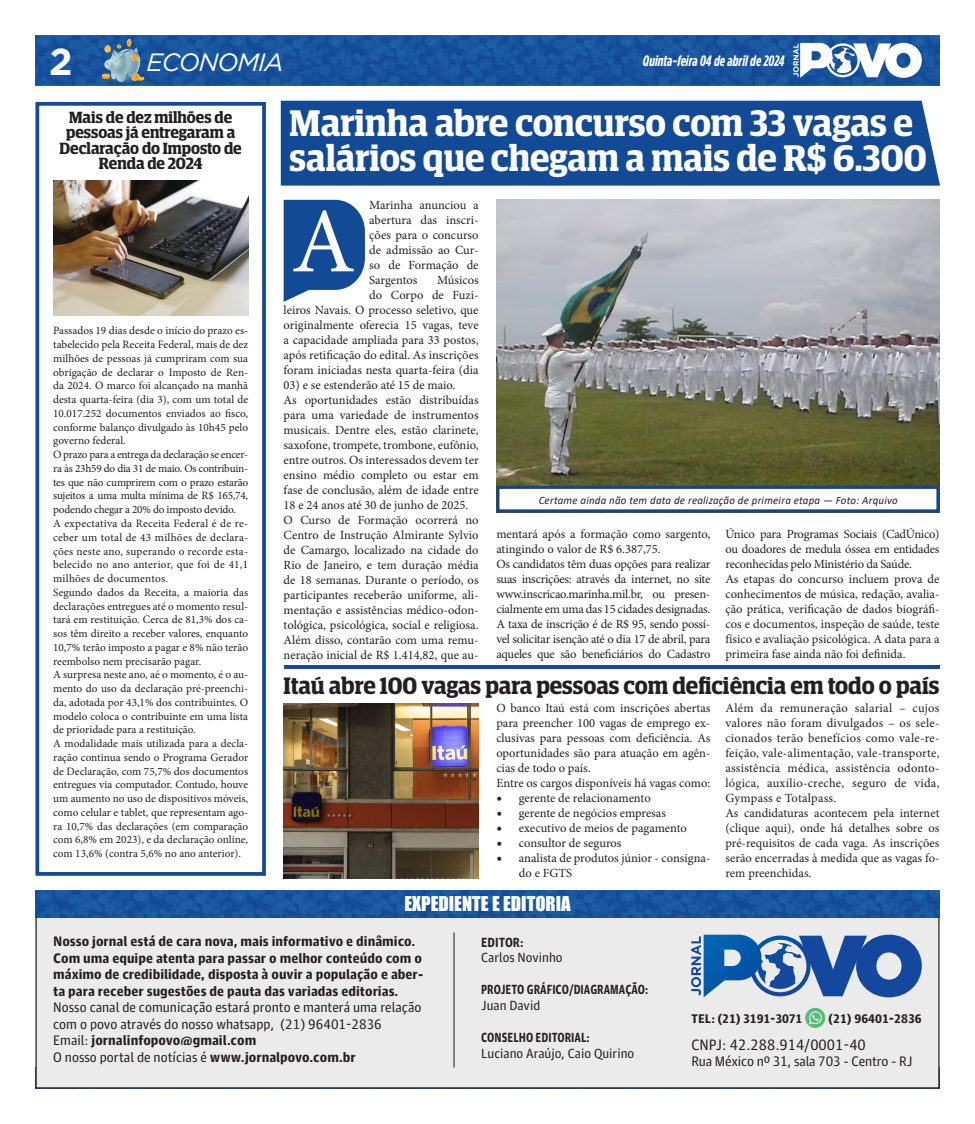
<style>
.page{position:relative;width:975px;height:1124px;background:#fff}
.page>*{position:absolute;margin:0;border:0;box-sizing:border-box;transform-origin:0 0}
.t1{font:92.12px "Minion Pro";color:#fff}
.t2{font:700 37.5px "Gotham";color:#fff}
.t3{font:600 37px/34.9px "Guardian Egyptian Display";color:#fff}
.t4{font:italic 25px "Gotham";letter-spacing:-.04em;color:#fff}
.t5{font:600 23.75px "Guardian Egyptian Display";letter-spacing:-.005em;color:#231f20}
.Legenda_de_foto{font:18.75px "Impact";color:#fff}
.t6{font:600 16.25px/15.4px "Guardian Egyptian Display";color:#231f20;text-align:center}
.t7{font:italic 700 15px "Gotham Cond";color:#fff}
.t8{font:15px "Guardian Agate Sans G1 D Regular";color:#231f20}
.Título_-_2_colunas{font:900 13.75px/16.5px "Guardian Agate Sans";color:#231f20}
.Título_-_2_colunas-2{font:13.75px "Guardian Agate Sans G1 D Regular";color:#231f20}
.t9{font:13.25px "Guardian Agate Sans G1 D Regular";color:#231f20}
.Legenda_de_foto-2{font:900 13.25px "Guardian Agate Sans";color:#231f20;scale:.8 1}
.Legenda_de_foto-3{font:900 13.25px "Guardian Agate Sans";color:#231f20;scale:.87 1}
.t10{font:12.5px/15px "Minion Pro";color:#231f20;text-align:justify}
.t11{font:900 12.5px "Guardian Agate Sans";letter-spacing:-.01em;color:#231f20}
.t12{font:11.25px/13.8px "Minion Pro";color:#231f20;text-align:justify}
.t13{font:italic 11.25px "Calibri";letter-spacing:.02em;color:#231f20}
.s1{font-size:15px}
.s2{font-family:"Guardian Agate Sans G1 D Regular";font-weight:400}
.s3{font-family:"Guardian Agate Sans";font-weight:900}
</style>
<div class="page">
<img style="left:35px;top:35px;width:904px;height:50px">
<svg style="left:793px;top:42px;width:128px;height:37px"></svg>
<img style="left:100px;top:39px;width:45px;height:46px">
<div style="left:36px;top:890px;width:902px;height:197px;background:#ebebec"></div>
<img style="left:35px;top:890px;width:904px;height:27px">
<hr style="left:453px;top:932px;width:1px;height:135px;background:#231f20">
<svg style="left:805px;top:1007px;width:20px;height:20px"></svg>
<svg style="left:809px;top:1011px;width:12px;height:12px"></svg>
<div style="left:281px;top:101px;width:659px;height:85px;background:#124a96"></div>
<div style="left:35px;top:102px;width:231px;height:773px;border:4px solid #124a96"></div>
<img style="left:496px;top:200px;width:443px;height:285px">
<img style="left:54px;top:180px;width:194px;height:135px">
<img style="left:283px;top:703px;width:195px;height:175px">
<div style="left:496px;top:485px;width:443px;height:27px;background:#fff;border:3px solid #174685"></div>
<svg style="left:283px;top:200px;width:82px;height:102px;background:#3766a6"></svg>
<hr style="left:284px;top:665px;width:655px;height:3px;background:#124a96">
<svg style="left:691px;top:934px;width:230px;height:64px"></svg>
<h2 class="t2" style="left:49px;top:37px;width:25px">2</h2>
<p class="t7" style="left:643px;top:52px;width:143px">Quinta-feira 04 de abril de 2024</p>
<h3 class="t4" style="left:147px;top:47px;width:138px">ECONOMIA</h3>
<p class="t6" style="left:60px;top:109px;width:184px">Mais de dez milhões de pessoas já entregaram a<br>Declaração do Imposto de<br>Renda de 2024</p>
<p class="t3" style="left:289px;top:106px;width:638px">Marinha abre concurso com 33 vagas e salários que chegam a mais de R$ 6.300</p>
<p class="t12" style="left:53px;top:324px;width:196px">Passados 19 dias desde o início do prazo es&shy;tabelecido pela Receita Federal, mais de dez milhões de pessoas já cumpriram com sua obrigação de declarar o Imposto de Ren&shy;da 2024. O marco foi alcançado na manhã desta quarta-feira (dia 3), com um total de 10.017.252 documentos enviados ao fisco, conforme balanço divulgado às 10h45 pelo governo federal.</p>
<p class="t12" style="left:53px;top:447px;width:196px">O prazo para a entrega da declaração se encer&shy;ra às 23h59 do dia 31 de maio. Os contribuin&shy;tes que não cumprirem com o prazo estarão sujeitos a uma multa mínima de R$ 165,74, podendo chegar a 20% do imposto devido.</p>
<p class="t12" style="left:53px;top:516px;width:196px">A expectativa da Receita Federal é de re&shy;ceber um total de 43 milhões de declara&shy;ções neste ano, superando o recorde esta&shy;belecido no ano anterior, que foi de 41,1 milhões de documentos.</p>
<p class="t12" style="left:53px;top:585px;width:196px">Segundo dados da Receita, a maioria das declarações entregues até o momento resul&shy;tará em restituição. Cerca de 81,3% dos ca&shy;sos têm direito a receber valores, enquanto 10,7% terão imposto a pagar e 8% não terão reembolso nem precisarão pagar.</p>
<p class="t12" style="left:53px;top:667px;width:196px">A surpresa neste ano, aé o momento, é o au&shy;mento do uso da declaração pré-preenchi&shy;da, adotada por 43,1% dos contribuintes. O modelo coloca o contribuinte em uma lista de prioridade para a restituição.</p>
<p class="t12" style="left:53px;top:736px;width:196px">A modalidade mais utilizada para a decla&shy;ração continua sendo o Programa Gerador de Declaração, com 75,7% dos documentos entregues via computador. Contudo, houve um aumento no uso de dispositivos móveis, como celular e tablet, que representam ago&shy;ra 10,7% das declarações (em comparação com 6,8% em 2023), e da declaração online, com 13,6% (contra 5,6% no ano anterior).</p>
<p class="t10" style="left:369px;top:197px;width:111px">Marinha anunciou a abertura das inscri&shy;ções para o concurso de admissão ao Cur&shy;so de Formação de Sargentos</p>
<p class="t1" style="left:291px;top:180px;width:65px">A</p>
<p class="t10" style="left:283px;top:272px;width:196px;text-align:right">Músicos<br>do Corpo de Fuzi-<br>leiros Navais. O processo seletivo, que originalmente oferecia 15 vagas, teve a capacidade ampliada para 33 postos, após retificação do edital. As inscrições foram iniciadas nesta quarta-feira (dia</p>
<p class="t10" style="left:283px;top:377px;width:173px">03) e se estenderão até 15 de maio.</p>
<p class="t10" style="left:283px;top:392px;width:196px">As oportunidades estão distribuídas para uma variedade de instrumentos musicais. Dentre eles, estão clarinete, saxofone, trompete, trombone, eufônio, entre outros. Os interessados devem ter ensino médio completo ou estar em fase de conclusão, além de idade entre 18 e 24 anos até 30 de junho de 2025.</p>
<p class="t10" style="left:283px;top:512px;width:196px">O Curso de Formação ocorrerá no Centro de Instrução Almirante Sylvio de Camargo, localizado na cidade do Rio de Janeiro, e tem duração média de 18 semanas. Durante o período, os participantes receberão uniforme, ali&shy;mentação e assistências médico-odon&shy;tológica, psicológica, social e religiosa.<br>Além disso, contarão com uma remu&shy;neração inicial de R$ 1.414,82, que au-</p>
<p class="t13" style="left:538px;top:492px;width:360px">Certame ainda não tem data de realização de primeira etapa — Foto: Arquivo</p>
<p class="t10" style="left:496px;top:527px;width:215px">mentará após a formação como sargento, atingindo o valor de R$ 6.387,75.</p>
<p class="t10" style="left:496px;top:557px;width:215px">Os candidatos têm duas opções para realizar suas inscrições: através da internet, no site www.inscricao.marinha.mil.br, ou presen&shy;cialmente em uma das 15 cidades designadas.<br>A taxa de inscrição é de R$ 95, sendo possí&shy;vel solicitar isenção até o dia 17 de abril, para aqueles que são beneficiários do Cadastro</p>
<p class="t10" style="left:725px;top:527px;width:215px">Único para Programas Sociais (CadÚnico) ou doadores de medula óssea em entidades reconhecidas pelo Ministério da Saúde.</p>
<p class="t10" style="left:725px;top:572px;width:215px">As etapas do concurso incluem prova de conhecimentos de música, redação, avalia&shy;ção prática, verificação de dados biográfi&shy;cos e documentos, inspeção de saúde, teste físico e avaliação psicológica. A data para a primeira fase ainda não foi definida.</p>
<p class="t5" style="left:283px;top:672px;width:657px">Itaú abre 100 vagas para pessoas com deficiência em todo o país</p>
<p class="t10" style="left:496px;top:700px;width:215px">O banco Itaú está com inscrições abertas para preencher 100 vagas de emprego ex&shy;clusivas para pessoas com deficiência. As oportunidades são para atuação em agên&shy;cias de todo o país.</p>
<p class="t10" style="left:496px;top:775px;width:215px">Entre os cargos disponíveis há vagas como:</p>
<p class="t10" style="left:496px;top:790px;width:156px"><span class="s1">•</span> gerente de relacionamento</p>
<p class="t10" style="left:496px;top:805px;width:171px"><span class="s1">•</span> gerente de negócios empresas</p>
<p class="t10" style="left:496px;top:820px;width:192px"><span class="s1">•</span> executivo de meios de pagamento</p>
<p class="t10" style="left:496px;top:835px;width:127px"><span class="s1">•</span> consultor de seguros</p>
<p class="t10" style="left:519px;top:850px;width:193px;text-indent:-22px"><span class="s1">•</span> analista de produtos júnior - consigna&shy;do e FGTS</p>
<p class="Legenda_de_foto" style="left:404px;top:889px;width:168px">EXPEDIENTE E EDITORIA</p>
<p class="t10" style="left:725px;top:700px;width:215px">Além da remuneração salarial – cujos valores não foram divulgados – os sele&shy;cionados terão benefícios como vale-re&shy;feição, vale-alimentação, vale-transporte, assistência médica, assistência odonto&shy;lógica, auxílio-creche, seguro de vida, Gympass e Totalpass.</p>
<p class="t10" style="left:725px;top:805px;width:215px">As candidaturas acontecem pela internet (clique aqui), onde há detalhes sobre os pré-requisitos de cada vaga. As inscrições serão encerradas à medida que as vagas fo&shy;rem preenchidas.</p>
<p class="Título_-_2_colunas" style="left:53px;top:932px;width:372px">Nosso jornal está de cara nova, mais informativo e dinâmico.<br>Com uma equipe atenta para passar o melhor conteúdo com o máximo de credibilidade, disposta à ouvir a população e aber&shy;ta para receber sugestões de pauta das variadas editorias.</p>
<p class="Título_-_2_colunas-2" style="left:53px;top:997px;width:369px">Nosso canal de comunicação estará pronto e manterá uma relação</p>
<p class="Título_-_2_colunas-2" style="left:53px;top:1014px;width:330px">com o povo através do nosso whatsapp, (21) 96401-2836</p>
<p class="Título_-_2_colunas" style="left:53px;top:1031px;width:205px"><span class="s2">Email:</span> jornalinfopovo@gmail.com</p>
<p class="Título_-_2_colunas-2" style="left:53px;top:1047px;width:304px">O nosso portal de notícias é <span class="s3">www.jornalpovo.com.br</span></p>
<p class="Legenda_de_foto-3" style="left:481px;top:932px;width:50px">EDITOR:</p>
<p class="t9" style="left:481px;top:948px;width:83px">Carlos Novinho</p>
<p class="Legenda_de_foto-2" style="left:481px;top:980px;width:210px">PROJETO GRÁFICO/DIAGRAMAÇÃO:</p>
<p class="t9" style="left:481px;top:996px;width:61px">Juan David</p>
<p class="Legenda_de_foto-2" style="left:481px;top:1028px;width:137px">CONSELHO EDITORIAL:</p>
<p class="t9" style="left:481px;top:1044px;width:155px">Luciano Araújo, Caio Quirino</p>
<p class="t11" style="left:691px;top:1010px;width:113px">TEL: (21) 3191-3071</p>
<p class="t8" style="left:691px;top:1033px;width:176px">CNPJ: 42.288.914/0001-40</p>
<p class="Título_-_2_colunas-2" style="left:691px;top:1051px;width:223px">Rua México nº 31, sala 703 - Centro - RJ</p>
<p class="t11" style="left:828px;top:1010px;width:95px">(21) 96401-2836</p>
</div>
